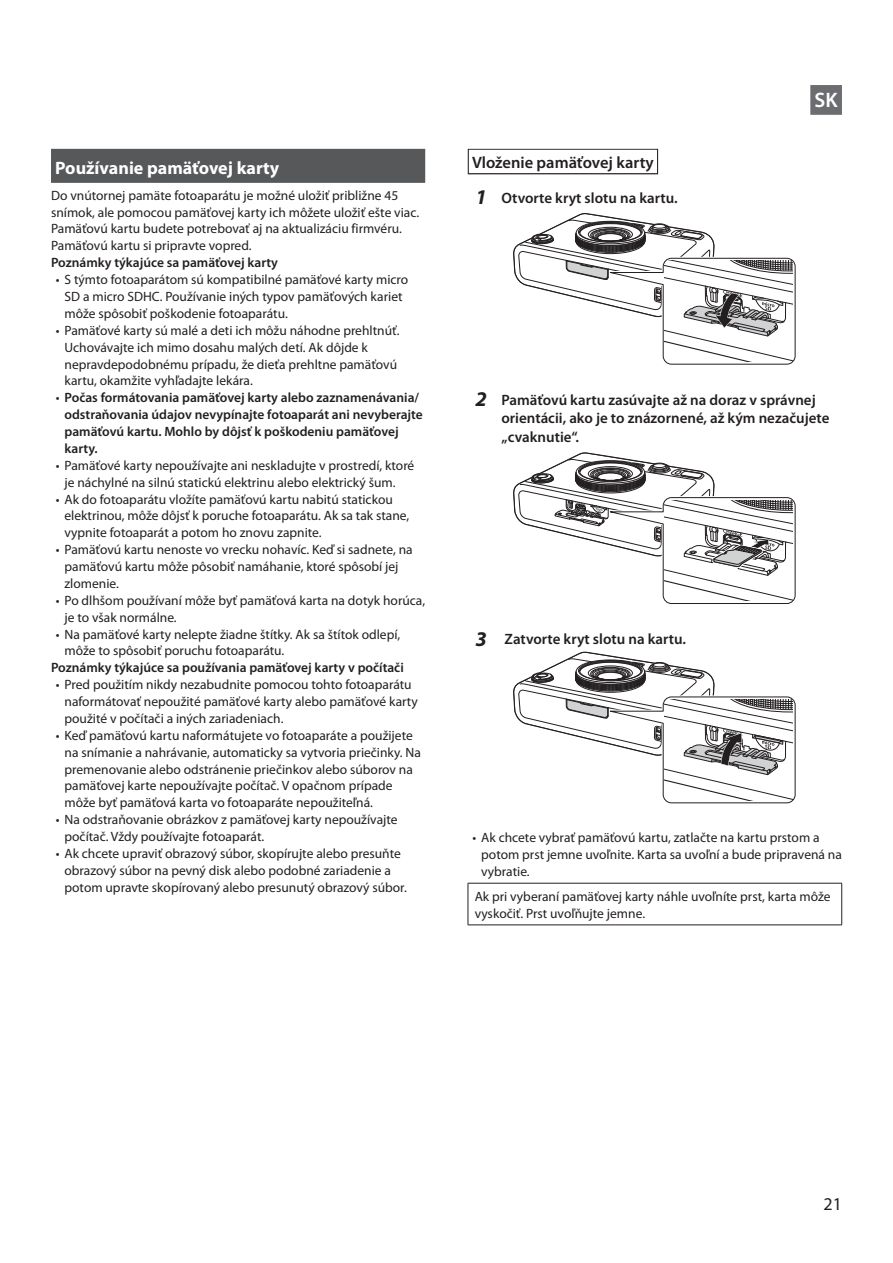
<style>
.page{position:relative;width:893px;height:1263px;background:#fff}
.page>*{position:absolute;margin:0;border:0;box-sizing:border-box;transform-origin:0 0}
.t1{font:600 21px "Myriad Pro";color:#fff}
.t2{font:700 18px "Myriad Pro";color:#fff}
.t3{font:18px "Myriad Pro";color:#231f20}
.t4{font:600 16.5px "Myriad Pro";color:#231f20}
.t5{font:600 15px/18.8px "Myriad Pro";color:#231f20}
.t6{font:13.5px/16.8px "Myriad Pro";color:#231f20}
.t7{font:600 13.5px/16.8px "Myriad Pro";color:#231f20}
.s1{font-weight:400}
.s2{font-weight:700;font-style:italic;font-size:21px}
</style>
<div class="page">
<div style="left:810px;top:85px;width:32px;height:30px;background:#6c6d70"></div>
<div style="left:51px;top:149px;width:374px;height:34px;background:#57585a"></div>
<svg style="left:468px;top:149px;width:190px;height:25px"></svg>
<div style="left:469px;top:150px;width:188px;height:23px;background:#fff"></div>
<svg style="left:513px;top:213px;width:283px;height:152px"></svg>
<svg style="left:513px;top:452px;width:283px;height:152px"></svg>
<svg style="left:513px;top:652px;width:283px;height:152px"></svg>
<hr style="left:468px;top:883px;width:374px;height:1px;background:#231f20">
<hr style="left:468px;top:883px;width:1px;height:42px;background:#231f20">
<hr style="left:841px;top:883px;width:1px;height:42px;background:#231f20">
<hr style="left:468px;top:925px;width:374px;height:1px;background:#231f20">
<h2 class="t2" style="left:55px;top:156px;width:226px">Používanie pamäťovej karty</h2>
<p class="t6" style="left:51px;top:187px;width:370px">Do vnútornej pamäte fotoaparátu je možné uložiť približne 45 snímok, ale pomocou pamäťovej karty ich môžete uložiť ešte viac.<br>Pamäťovú kartu budete potrebovať aj na aktualizáciu firmvéru.<br>Pamäťovú kartu si pripravte vopred.</p>
<p class="t7" style="left:51px;top:254px;width:228px">Poznámky týkajúce sa pamäťovej karty</p>
<p class="t6" style="left:65px;top:271px;width:345px;text-indent:-9px">• S týmto fotoaparátom sú kompatibilné pamäťové karty micro<br>SD a micro SDHC. Používanie iných typov pamäťových kariet môže spôsobiť poškodenie fotoaparátu.</p>
<p class="t6" style="left:65px;top:322px;width:336px;text-indent:-9px">• Pamäťové karty sú malé a deti ich môžu náhodne prehltnúť.<br>Uchovávajte ich mimo dosahu malých detí. Ak dôjde k nepravdepodobnému prípadu, že dieťa prehltne pamäťovú kartu, okamžite vyhľadajte lekára.</p>
<p class="t7" style="left:65px;top:389px;width:360px;text-indent:-9px"><span class="s1">•</span> Počas formátovania pamäťovej karty alebo zaznamenávania/ odstraňovania údajov nevypínajte fotoaparát ani nevyberajte pamäťovú kartu. Mohlo by dôjsť k poškodeniu pamäťovej karty.</p>
<p class="t6" style="left:65px;top:457px;width:351px;text-indent:-9px">• Pamäťové karty nepoužívajte ani neskladujte v prostredí, ktoré je náchylné na silnú statickú elektrinu alebo elektrický šum.</p>
<p class="t6" style="left:65px;top:490px;width:346px;text-indent:-9px">• Ak do fotoaparátu vložíte pamäťovú kartu nabitú statickou elektrinou, môže dôjsť k poruche fotoaparátu. Ak sa tak stane, vypnite fotoaparát a potom ho znovu zapnite.</p>
<p class="t6" style="left:65px;top:541px;width:350px;text-indent:-9px">• Pamäťovú kartu nenoste vo vrecku nohavíc. Keď si sadnete, na pamäťovú kartu môže pôsobiť namáhanie, ktoré spôsobí jej zlomenie.</p>
<p class="t6" style="left:65px;top:592px;width:362px;text-indent:-9px">• Po dlhšom používaní môže byť pamäťová karta na dotyk horúca, je to však normálne.</p>
<p class="t6" style="left:65px;top:625px;width:337px;text-indent:-9px">• Na pamäťové karty nelepte žiadne štítky. Ak sa štítok odlepí, môže to spôsobiť poruchu fotoaparátu.</p>
<p class="t7" style="left:51px;top:659px;width:354px">Poznámky týkajúce sa používania pamäťovej karty v počítači</p>
<p class="t6" style="left:65px;top:676px;width:355px;text-indent:-9px">• Pred použitím nikdy nezabudnite pomocou tohto fotoaparátu naformátovať nepoužité pamäťové karty alebo pamäťové karty použité v počítači a iných zariadeniach.</p>
<p class="t6" style="left:65px;top:727px;width:358px;text-indent:-9px">• Keď pamäťovú kartu naformátujete vo fotoaparáte a použijete na snímanie a nahrávanie, automaticky sa vytvoria priečinky. Na premenovanie alebo odstránenie priečinkov alebo súborov na pamäťovej karte nepoužívajte počítač. V opačnom prípade môže byť pamäťová karta vo fotoaparáte nepoužiteľná.</p>
<p class="t6" style="left:65px;top:811px;width:335px;text-indent:-9px">• Na odstraňovanie obrázkov z pamäťovej karty nepoužívajte počítač. Vždy používajte fotoaparát.</p>
<p class="t6" style="left:65px;top:845px;width:344px;text-indent:-9px">• Ak chcete upraviť obrazový súbor, skopírujte alebo presuňte obrazový súbor na pevný disk alebo podobné zariadenie a potom upravte skopírovaný alebo presunutý obrazový súbor.</p>
<p class="t4" style="left:472px;top:152px;width:183px">Vloženie pamäťovej karty</p>
<p class="t5" style="left:476px;top:188px;width:202px"><span class="s2">1</span> Otvorte kryt slotu na kartu.</p>
<h1 class="t1" style="left:815px;top:87px;width:25px">SK</h1>
<p class="t5" style="left:501px;top:390px;width:329px;text-indent:-26px"><span class="s2">2</span> Pamäťovú kartu zasúvajte až na doraz v správnej orientácii, ako je to znázornené, až kým nezačujete „cvaknutie“.</p>
<p class="t5" style="left:476px;top:629px;width:211px"><span class="s2">3</span> Zatvorte kryt slotu na kartu.</p>
<p class="t6" style="left:481px;top:829px;width:362px;text-indent:-9px">• Ak chcete vybrať pamäťovú kartu, zatlačte na kartu prstom a potom prst jemne uvoľnite. Karta sa uvoľní a bude pripravená na vybratie.</p>
<p class="t6" style="left:475px;top:888px;width:357px">Ak pri vyberaní pamäťovej karty náhle uvoľníte prst, karta môže vyskočiť. Prst uvoľňujte jemne.</p>
<h2 class="t3" style="left:823px;top:1193px;width:20px">21</h2>
</div>
